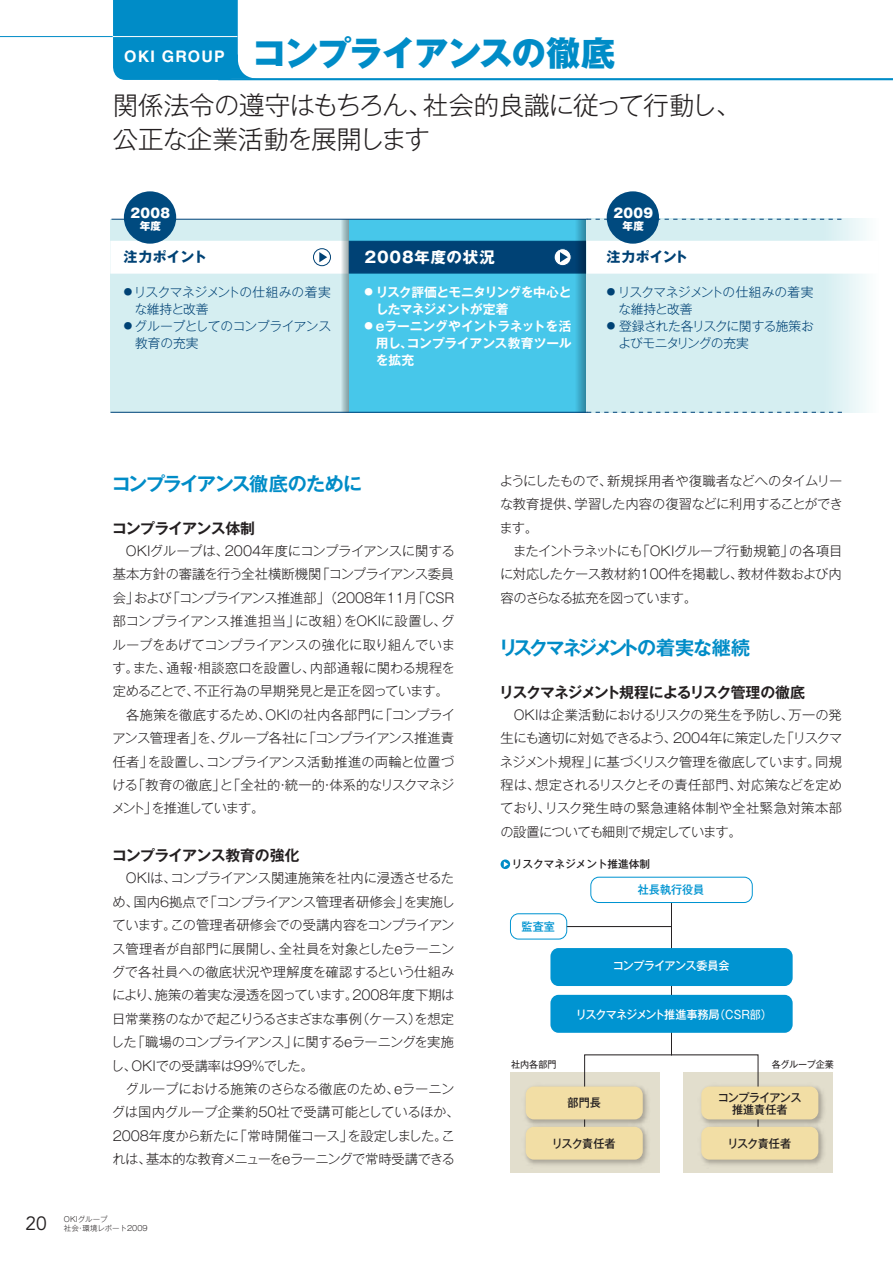
<style>
.page{position:relative;width:893px;height:1263px;background:#fff}
.page>*{position:absolute;margin:0;border:0;box-sizing:border-box;transform-origin:0 0}
.t1{font:800 34.05px "Gothic MB101 Pro";letter-spacing:-.03em;color:#008cc7}
.t2{font:300 25.5px/34px "Gothic MB101 Pro";letter-spacing:-.03em;color:#231f20}
.t3{font:700 19.2px "Gothic MB101 Pro De";letter-spacing:-.135em;color:#008cc7}
.t4{font:700 19.2px "Gothic MB101 Pro De";letter-spacing:-.07em;color:#008cc7}
.t5{font:19.2px "Avenir";color:#231f20}
.t6{font:700 15.45px "Gothic MB101 Pro";letter-spacing:.05em;color:#fff}
.t7{font:700 14.85px "Gothic MB101 Pro De";letter-spacing:-.05em;color:#231f20}
.t8{font:700 14.85px "Gothic MB101 Pro De";letter-spacing:-.03em;color:#231f20}
.t9{font:700 13.8px "Gothic MB101 Pro";letter-spacing:.015em;color:#004275}
.t10{font:300 13.35px/23.4px "Gothic MB101 Pro";letter-spacing:-.02em;color:#231f20}
.t11{font:300 12.75px/17px "Gothic MB101 Pro";letter-spacing:-.035em;color:#004275}
.t12{font:700 12.75px/17px "Gothic MB101 Pro De";letter-spacing:-.03em;color:#fff;text-align:justify}
.t13{font:700 12.75px/17px "Gothic MB101 Pro De";letter-spacing:-.055em;color:#fff}
.t14{font:800 12.75px "Gothic MB101 Pro";letter-spacing:.02em;color:#fff}
.t15{font:500 11.55px/12.6px "Gothic MB101 Pro";letter-spacing:-.045em;color:#231f20;text-align:center;scale:.96 1}
.t16{font:500 11.55px "Gothic MB101 Pro";letter-spacing:-.08em;color:#fff;scale:.96 1}
.t17{font:500 11.55px "Gothic MB101 Pro";letter-spacing:-.055em;color:#fff;scale:.96 1}
.t18{font:500 11.55px "Gothic MB101 Pro";color:#0094d1;scale:.96 1}
.t19{font:500 10.65px "Gothic MB101 Pro";color:#231f20}
.t20{font:800 10.65px "Gothic MB101 Pro";color:#fff}
.t21{font:9.45px "Gothic MB101 Pro";letter-spacing:-.025em;color:#231f20;scale:.96 1}
.t22{font:9.45px "Gothic MB101 Pro";letter-spacing:-.005em;color:#231f20;scale:.96 1}
.t23{font:300 7.5px/9.6px "Gothic MB101 Pro";color:#231f20}
.s1{font-family:"Helvetica";font-weight:700;font-size:15.9px;color:#fff}
.s2{font-size:8.55px}
.s3{font-weight:400}
</style>
<div class="page">
<div style="left:110px;top:219px;width:239px;height:194px;background:#d5eef1"></div>
<div style="left:349px;top:219px;width:238px;height:193px;background:#47c7ea"></div>
<div style="left:111px;top:241px;width:238px;height:32px;background:#fff"></div>
<div style="left:349px;top:241px;width:238px;height:32px;background:#004275"></div>
<svg style="left:338px;top:220px;width:11px;height:192px"></svg>
<svg style="left:573px;top:220px;width:14px;height:192px"></svg>
<svg style="left:587px;top:219px;width:280px;height:194px;background:#d7eef1"></svg>
<div style="left:683px;top:1072px;width:150px;height:101px;background:#e2decd"></div>
<div style="left:510px;top:1072px;width:150px;height:101px;background:#e2decd"></div>
<hr style="left:671px;top:901px;width:1px;height:154px;background:#231f20">
<div style="left:550px;top:948px;width:243px;height:38px;background:#0094d1;border-radius:8px"></div>
<div style="left:550px;top:995px;width:243px;height:38px;background:#0094d1;border-radius:8px"></div>
<div style="left:590px;top:877px;width:163px;height:26px;border:1px solid #0094d1;border-radius:8px"></div>
<hr style="left:555px;top:926px;width:117px;height:1px;background:#231f20">
<div style="left:510px;top:914px;width:57px;height:25px;background:#fff;border-radius:8px"></div>
<div style="left:510px;top:913px;width:57px;height:26px;border:1px solid #0094d1;border-radius:8px"></div>
<img style="left:701px;top:1082px;width:123px;height:40px">
<div style="left:701px;top:1086px;width:117px;height:33px;background:#f2dea5;border-radius:8px"></div>
<img style="left:701px;top:1122px;width:123px;height:43px">
<div style="left:701px;top:1127px;width:117px;height:32px;background:#f2dea5;border-radius:8px"></div>
<img style="left:525px;top:1082px;width:123px;height:40px">
<div style="left:526px;top:1086px;width:117px;height:33px;background:#f2dea5;border-radius:8px"></div>
<img style="left:525px;top:1122px;width:123px;height:43px">
<div style="left:526px;top:1127px;width:117px;height:32px;background:#f2dea5;border-radius:8px"></div>
<div style="left:587px;top:241px;width:291px;height:32px;background:#fff"></div>
<hr style="left:111px;top:412px;width:476px;height:1px;background:#004279">
<hr style="left:111px;top:219px;width:476px;height:1px;background:#004279">
<div style="left:607px;top:191px;width:52px;height:53px;background:#004a7f;border-radius:50%"></div>
<div style="left:124px;top:191px;width:52px;height:53px;background:#004a7f;border-radius:50%"></div>
<hr style="left:218px;top:78px;width:675px;height:2px;background:#008cc7">
<hr style="left:0;top:36px;width:153px;height:1px;background:#008cc7">
<svg style="left:113px;top:0;width:146px;height:80px;background:#239bce"></svg>
<hr style="left:113px;top:36px;width:124px;height:1px;background:#fff">
<svg style="left:501px;top:859px;width:9px;height:10px"></svg>
<svg style="left:504px;top:861px;width:4px;height:6px"></svg>
<svg style="left:313px;top:249px;width:17px;height:17px"></svg>
<div style="left:313px;top:248px;width:18px;height:18px;border:1px solid #004275;border-radius:50%"></div>
<svg style="left:319px;top:252px;width:8px;height:10px"></svg>
<svg style="left:554px;top:249px;width:17px;height:17px"></svg>
<div style="left:554px;top:248px;width:17px;height:18px;border:1px solid #004275;border-radius:50%"></div>
<svg style="left:560px;top:252px;width:8px;height:10px"></svg>
<svg style="left:587px;top:412px;width:255px;height:1px"></svg>
<svg style="left:587px;top:219px;width:254px;height:1px"></svg>
<h1 class="t1" style="left:124px;top:25px;width:493px"><span class="s1">OKI GROUP</span> コンプライアンスの徹底</h1>
<h2 class="t2" style="left:113px;top:85px;width:630px">関係法令の遵守はもちろん、社会的良識に従って行動し、公正な企業活動を展開します</h2>
<p class="t14" style="left:131px;top:203px;width:41px">2008</p>
<p class="t20" style="left:140px;top:217px;width:23px">年度</p>
<p class="t14" style="left:613px;top:203px;width:41px">2009</p>
<p class="t20" style="left:622px;top:217px;width:23px">年度</p>
<p class="t6" style="left:365px;top:244px;width:132px">2008年度の状況</p>
<p class="t9" style="left:124px;top:246px;width:85px">注力ポイント</p>
<p class="t9" style="left:607px;top:246px;width:83px">注力ポイント</p>
<p class="t11" style="left:135px;top:282px;width:198px;text-indent:-11px"><span class="s2">●</span> リスクマネジメントの仕組みの着実な維持と改善</p>
<p class="t11" style="left:135px;top:316px;width:197px;text-indent:-11px"><span class="s2">●</span> グループとしてのコンプライアンス教育の充実</p>
<p class="t13" style="left:376px;top:282px;width:197px;text-indent:-11px"><span class="s2">●</span> リスク評価とモニタリングを中心としたマネジメントが定着</p>
<p class="t12" style="left:376px;top:316px;width:197px;text-indent:-11px"><span class="s2">●</span> eラーニングやイントラネットを活用し、コンプライアンス教育ツールを拡充</p>
<p class="t11" style="left:619px;top:282px;width:196px;text-indent:-12px"><span class="s2">●</span> リスクマネジメントの仕組みの着実な維持と改善</p>
<p class="t11" style="left:618px;top:316px;width:197px;text-indent:-11px"><span class="s2">●</span> 登録された各リスクに関する施策およびモニタリングの充実</p>
<h3 class="t4" style="left:112px;top:468px;width:252px">コンプライアンス徹底のために</h3>
<p class="t7" style="left:112px;top:516px;width:145px">コンプライアンス体制</p>
<p class="t10" style="left:112px;top:537px;width:345px">　OKIグループは、2004年度にコンプライアンスに関する基本方針の審議を行う全社横断機関「コンプライアンス委員会」および「コンプライアンス推進部」（2008年11月「CSR部コンプライアンス推進担当」に改組）をOKIに設置し、グループをあげてコンプライアンスの強化に取り組んでいます。また、通報・相談窓口を設置し、内部通報に関わる規程を定めることで、不正行為の早期発見と是正を図っています。　各施策を徹底するため、OKIの社内各部門に「コンプライアンス管理者」を、グループ各社に「コンプライアンス推進責任者」を設置し、コンプライアンス活動推進の両輪と位置づける「教育の徹底」と「全社的・統一的・体系的なリスクマネジメント」を推進しています。</p>
<p class="t8" style="left:112px;top:843px;width:189px">コンプライアンス教育の強化</p>
<p class="t10" style="left:111px;top:865px;width:350px">　OKIは、コンプライアンス関連施策を社内に浸透させるため、国内6拠点で「コンプライアンス管理者研修会」を実施しています。この管理者研修会での受講内容をコンプライアンス管理者が自部門に展開し、全社員を対象としたeラーニングで各社員への徹底状況や理解度を確認するという仕組みにより、施策の着実な浸透を図っています。2008年度下期は日常業務のなかで起こりうるさまざまな事例（ケース）を想定した「職場のコンプライアンス」に関するeラーニングを実施し、OKIでの受講率は99％でした。<br>　グループにおける施策のさらなる徹底のため、eラーニングは国内グループ企業約50社で受講可能としているほか、<br>2008年度から新たに「常時開催コース」を設定しました。これは、基本的な教育メニューをeラーニングで常時受講できる</p>
<h3 class="t5" style="left:26px;top:1213px;width:23px">20</h3>
<p class="t23" style="left:64px;top:1213px;width:85px">OKIグループ<br>社会・環境レポート2009</p>
<p class="t10" style="left:499px;top:467px;width:345px">ようにしたもので、新規採用者や復職者などへのタイムリーな教育提供、学習した内容の復習などに利用することができます。<br>　またイントラネットにも「OKIグループ行動規範」の各項目に対応したケース教材約100件を掲載し、教材件数および内容のさらなる拡充を図っています。</p>
<h3 class="t3" style="left:499px;top:631px;width:253px">リスクマネジメントの着実な継続</h3>
<p class="t7" style="left:499px;top:680px;width:307px">リスクマネジメント規程によるリスク管理の徹底</p>
<p class="t10" style="left:500px;top:701px;width:344px;text-align:justify">　OKIは企業活動におけるリスクの発生を予防し、万一の発生にも適切に対処できるよう、2004年に策定した「リスクマネジメント規程」に基づくリスク管理を徹底しています。同規程は、想定されるリスクとその責任部門、対応策などを定めており、リスク発生時の緊急連絡体制や全社緊急対策本部の設置についても細則で規定しています。</p>
<p class="t19" style="left:512px;top:855px;width:140px">リスクマネジメント推進体制</p>
<p class="t18" style="left:522px;top:917px;width:36px">監査室</p>
<p class="t18" style="left:638px;top:880px;width:71px">社長執行役員</p>
<p class="t17" style="left:613px;top:956px;width:123px">コンプライアンス委員会</p>
<p class="t16" style="left:576px;top:1005px;width:206px">リスクマネジメント推進事務局<span class="s3">（CSR部）</span></p>
<p class="t22" style="left:511px;top:1056px;width:49px">社内各部門</p>
<p class="t21" style="left:772px;top:1056px;width:66px">各グループ企業</p>
<p class="t15" style="left:568px;top:1094px;width:36px">部門長</p>
<p class="t15" style="left:552px;top:1135px;width:68px">リスク責任者</p>
<p class="t15" style="left:718px;top:1089px;width:89px">コンプライアンス推進責任者</p>
<p class="t15" style="left:727px;top:1135px;width:68px">リスク責任者</p>
</div>
